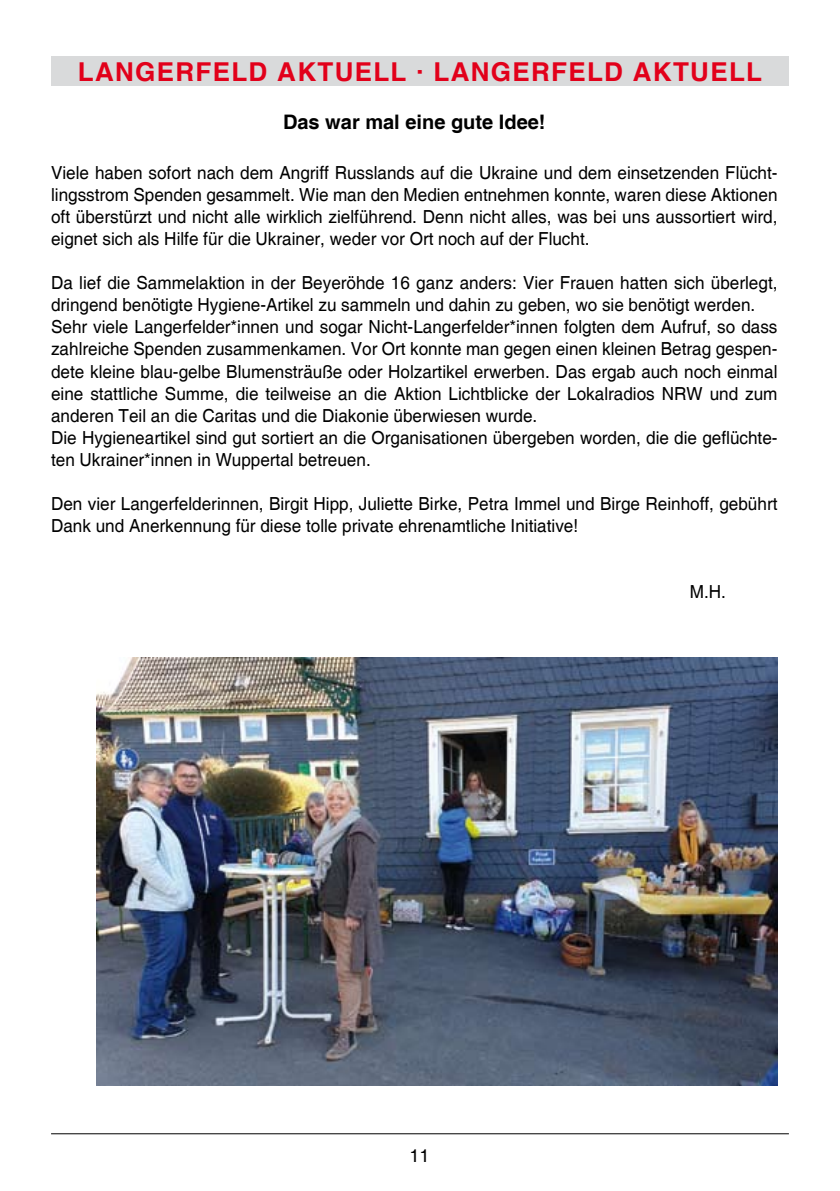
<style>
.page{position:relative;width:840px;height:1191px;background:#fff}
.page>*{position:absolute;margin:0;border:0;box-sizing:border-box;transform-origin:0 0}
.t1{font:700 26px "Helvetica";letter-spacing:.05em;color:#e2001a}
.t2{font:700 20px "Helvetica";color:#000}
.t3{font:18px/22px "Helvetica";color:#000;scale:.95 1}
.t4{font:18px "Helvetica";color:#000}
</style>
<div class="page">
<hr style="left:51px;top:1133px;width:737px;height:1px;background:#000">
<div style="left:51px;top:57px;width:737px;height:29px;background:#d9dadb"></div>
<img style="left:96px;top:658px;width:681px;height:427px">
<h1 class="t1" style="left:78px;top:56px;width:685px">LANGERFELD AKTUELL · LANGERFELD AKTUELL</h1>
<p class="t2" style="left:283px;top:110px;width:264px">Das war mal eine gute Idee!</p>
<p class="t3" style="left:51px;top:163px;width:765px;text-align:justify">Viele haben sofort nach dem Angriff Russlands auf die Ukraine und dem einsetzenden Flücht&shy;lingsstrom Spenden gesammelt. Wie man den Medien entnehmen konnte, waren diese Aktionen oft überstürzt und nicht alle wirklich zielführend. Denn nicht alles, was bei uns aussortiert wird, eignet sich als Hilfe für die Ukrainer, weder vor Ort noch auf der Flucht.</p>
<p class="t3" style="left:51px;top:273px;width:765px">Da lief die Sammelaktion in der Beyeröhde 16 ganz anders: Vier Frauen hatten sich überlegt, dringend benötigte Hygiene-Artikel zu sammeln und dahin zu geben, wo sie benötigt werden.<br>Sehr viele Langerfelder*innen und sogar Nicht-Langerfelder*innen folgten dem Aufruf, so dass zahlreiche Spenden zusammenkamen. Vor Ort konnte man gegen einen kleinen Betrag gespen&shy;dete kleine blau-gelbe Blumensträuße oder Holzartikel erwerben. Das ergab auch noch einmal eine stattliche Summe, die teilweise an die Aktion Lichtblicke der Lokalradios NRW und zum anderen Teil an die Caritas und die Diakonie überwiesen wurde.<br>Die Hygieneartikel sind gut sortiert an die Organisationen übergeben worden, die die geflüchte&shy;ten Ukrainer*innen in Wuppertal betreuen.</p>
<p class="t3" style="left:51px;top:493px;width:765px">Den vier Langerfelderinnen, Birgit Hipp, Juliette Birke, Petra Immel und Birge Reinhoff, gebührt<br>Dank und Anerkennung für diese tolle private ehrenamtliche Initiative!</p>
<p class="t4" style="left:409px;top:1144px;width:22px">11</p>
<p class="t3" style="left:689px;top:581px;width:39px">M.H.</p>
</div>
